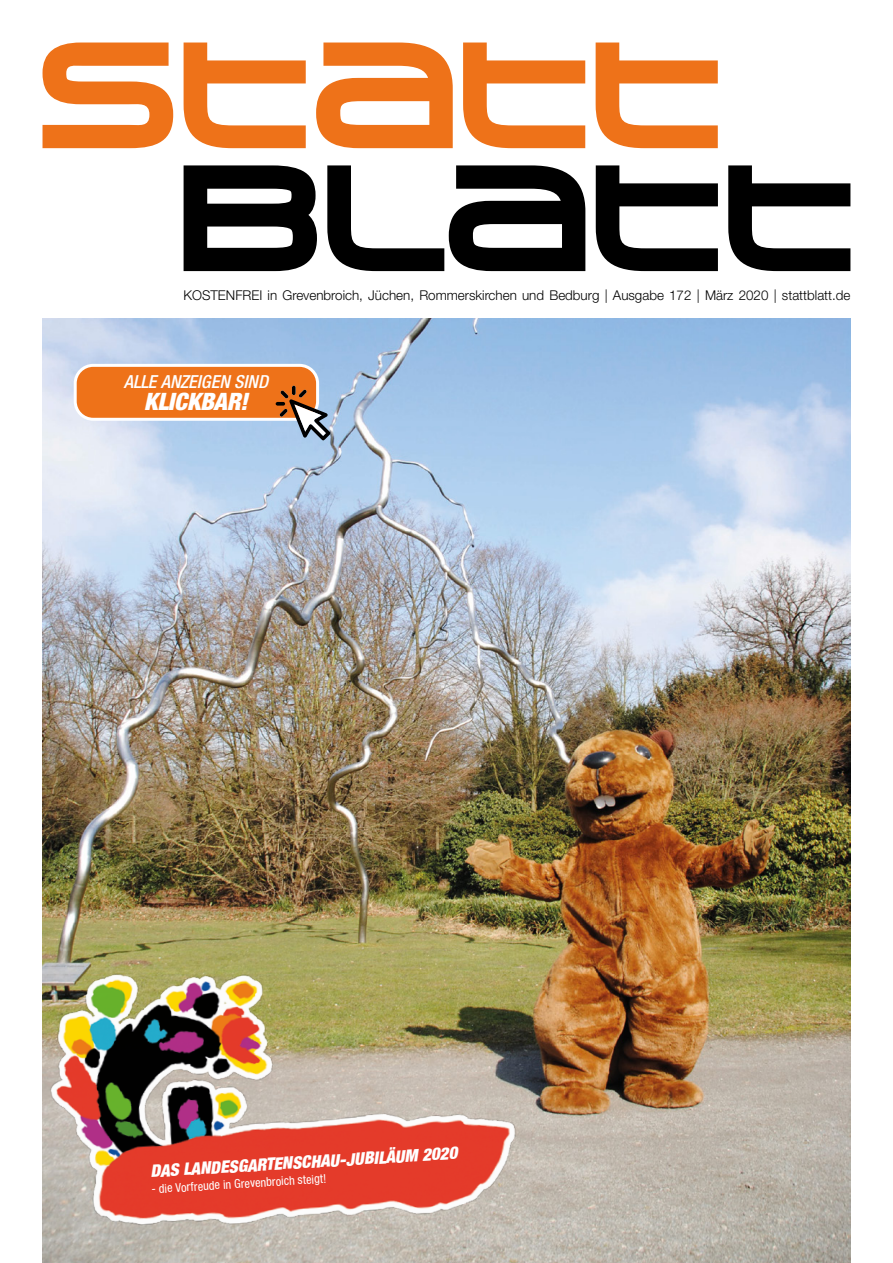
<style>
.page{position:relative;width:893px;height:1263px;background:#fff}
.page>*{position:absolute;margin:0;border:0;box-sizing:border-box;transform-origin:0 0}
.t1{font:italic 900 condensed 24px "Helvetica Neue LT Std";letter-spacing:-.01em;color:#fff}
.t2{font:italic 500 condensed 18px "Helvetica Neue LT Std";color:#fff}
.t3{font:italic 900 condensed 17.1px "Helvetica Neue LT Std";color:#fff}
.t4{font:300 13.5px "Helvetica Neue LT Std";color:#000}
.t5{font:condensed 12.15px "Helvetica Neue LT Std";color:#fff}
</style>
<div class="page">
<img style="left:43px;top:319px;width:807px;height:944px">
<svg style="left:43px;top:43px;width:130px;height:105px"></svg>
<svg style="left:596px;top:43px;width:122px;height:105px"></svg>
<svg style="left:463px;top:43px;width:122px;height:105px"></svg>
<svg style="left:184px;top:43px;width:122px;height:105px"></svg>
<svg style="left:316px;top:43px;width:137px;height:105px"></svg>
<svg style="left:728px;top:165px;width:122px;height:106px"></svg>
<svg style="left:596px;top:165px;width:122px;height:106px"></svg>
<svg style="left:327px;top:165px;width:258px;height:106px"></svg>
<svg style="left:184px;top:165px;width:133px;height:106px"></svg>
<div style="left:75px;top:365px;width:243px;height:54px;background:#ee7219;border-radius:18px"></div>
<div style="left:74px;top:364px;width:245px;height:57px;border:3px solid #fff;border-radius:18px"></div>
<svg style="left:276px;top:386px;width:55px;height:54px"></svg>
<img style="left:42px;top:910px;width:632px;height:353px">
<p class="t4" style="left:184px;top:287px;width:668px">KOSTENFREI in Grevenbroich, Jüchen, Rommerskirchen und Bedburg | Ausgabe 172 | März 2020 | stattblatt.de</p>
<h2 class="t2" style="left:124px;top:370px;width:146px">ALLE ANZEIGEN SIND</h2>
<h1 class="t1" style="left:144px;top:387px;width:105px">KLICKBAR!</h1>
<p class="t3" style="left:150px;top:1162px;width:309px;rotate:-4deg">DAS LANDESGARTENSCHAU-JUBILÄUM 2020</p>
<p class="t5" style="left:151px;top:1181px;width:177px;rotate:-3deg">- die Vorfreude in Grevenbroich steigt!</p>
</div>
